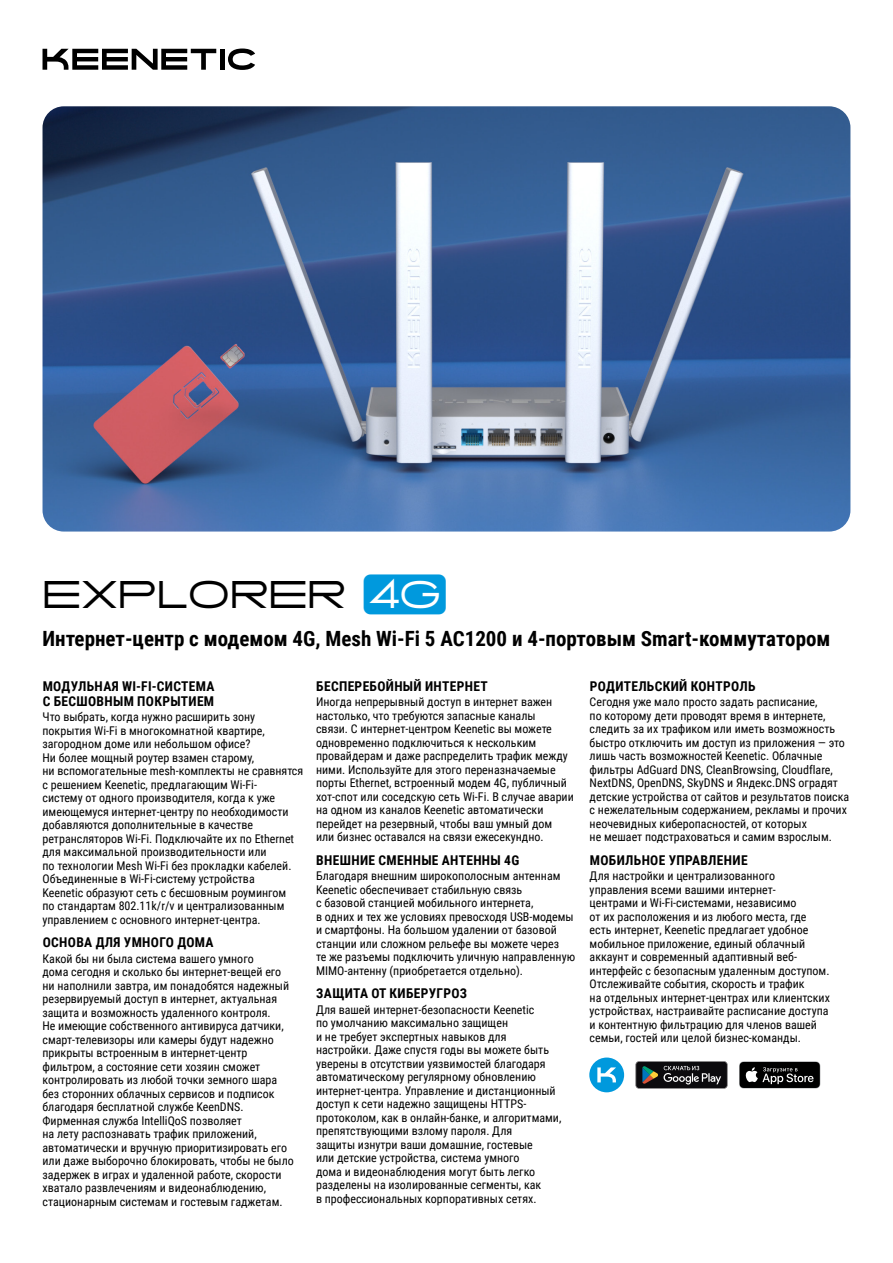
<style>
.page{position:relative;width:893px;height:1263px;background:#fff}
.page>*{position:absolute;margin:0;border:0;box-sizing:border-box;transform-origin:0 0}
.t1{font:36px "KEENETICM";color:#000}
.t2{font:700 21px "Roboto Condensed";color:#000}
.t3{font:700 13.5px/15px "Roboto Condensed";letter-spacing:.025em;color:#000}
.t4{font:12px/13.5px "Roboto Condensed";color:#000}
.s1{color:#09d}
</style>
<div class="page">
<svg style="left:636px;top:1061px;width:91px;height:27px;background:#2f3132"></svg>
<svg style="left:739px;top:1061px;width:81px;height:27px;background:#2f2f2f"></svg>
<div style="left:589px;top:1057px;width:35px;height:35px;background:#09d;border-radius:50%"></div>
<svg style="left:597px;top:1067px;width:19px;height:15px"></svg>
<hr style="left:220px;top:49px;width:4px;height:21px;background:#000">
<svg style="left:43px;top:49px;width:173px;height:21px"></svg>
<svg style="left:228px;top:49px;width:27px;height:21px"></svg>
<img style="left:43px;top:106px;width:807px;height:425px">
<h1 class="t1" style="left:43px;top:572px;width:405px">EXPLORER <span class="s1">Ó</span></h1>
<h2 class="t2" style="left:43px;top:624px;width:789px">Интернет-центр с модемом 4G, Mesh Wi-Fi 5 AC1200 и 4-портовым Smart-коммутатором</h2>
<p class="t3" style="left:43px;top:678px;width:173px">МОДУЛЬНАЯ WI-FI-СИСТЕМА<br>С БЕСШОВНЫМ ПОКРЫТИЕМ</p>
<p class="t4" style="left:43px;top:710px;width:262px">Что выбрать, когда нужно расширить зону покрытия Wi-Fi в многокомнатной квартире, загородном доме или небольшом офисе?<br>Ни более мощный роутер взамен старому,<br>ни вспомогательные mesh-комплекты не сравнятся с решением Keenetic, предлагающим Wi-Fi-<br>систему от одного производителя, когда к уже имеющемуся интернет-центру по необходимости добавляются дополнительные в качестве ретрансляторов Wi-Fi. Подключайте их по Ethernet для максимальной производительности или<br>по технологии Mesh Wi-Fi без прокладки кабелей.<br>Объединенные в Wi-Fi-систему устройства<br>Keenetic образуют сеть с бесшовным роумингом<br>по стандартам 802.11k/r/v и централизованным управлением с основного интернет-центра.</p>
<p class="t3" style="left:43px;top:934px;width:172px">ОСНОВА ДЛЯ УМНОГО ДОМА</p>
<p class="t4" style="left:43px;top:951px;width:253px">Какой бы ни была система вашего умного<br>дома сегодня и сколько бы интернет-вещей его ни наполнили завтра, им понадобятся надежный резервируемый доступ в интернет, актуальная защита и возможность удаленного контроля.<br>Не имеющие собственного антивируса датчики, смарт-телевизоры или камеры будут надежно прикрыты встроенным в интернет-центр фильтром, а состояние сети хозяин сможет контролировать из любой точки земного шара без сторонних облачных сервисов и подписок благодаря бесплатной службе KeenDNS.<br>Фирменная служба IntelliQoS позволяет<br>на лету распознавать трафик приложений, автоматически и вручную приоритизировать его или даже выборочно блокировать, чтобы не было задержек в играх и удаленной работе, скорости хватало развлечениям и видеонаблюдению, стационарным системам и гостевым гаджетам.</p>
<p class="t3" style="left:316px;top:678px;width:173px">БЕСПЕРЕБОЙНЫЙ ИНТЕРНЕТ</p>
<p class="t4" style="left:316px;top:695px;width:259px">Иногда непрерывный доступ в интернет важен настолько, что требуются запасные каналы<br>связи. С интернет-центром Keenetic вы можете одновременно подключиться к нескольким провайдерам и даже распределить трафик между ними. Используйте для этого переназначаемые порты Ethernet, встроенный модем 4G, публичный хот-спот или соседскую сеть Wi-Fi. В случае аварии на одном из каналов Keenetic автоматически перейдет на резервный, чтобы ваш умный дом<br>или бизнес оставался на связи ежесекундно.</p>
<p class="t3" style="left:316px;top:852px;width:204px">ВНЕШНИЕ СМЕННЫЕ АНТЕННЫ 4G</p>
<p class="t4" style="left:316px;top:869px;width:261px">Благодаря внешним широкополосным антеннам Keenetic обеспечивает стабильную связь<br>с базовой станцией мобильного интернета,<br>в одних и тех же условиях превосходя USB-модемы и смартфоны. На большом удалении от базовой станции или сложном рельефе вы можете через<br>те же разъемы подключить уличную направленную MIMO-антенну (приобретается отдельно).</p>
<p class="t3" style="left:316px;top:985px;width:152px">ЗАЩИТА ОТ КИБЕРУГРОЗ</p>
<p class="t4" style="left:316px;top:1002px;width:247px">Для вашей интернет-безопасности Keenetic<br>по умолчанию максимально защищен<br>и не требует экспертных навыков для настройки. Даже спустя годы вы можете быть уверены в отсутствии уязвимостей благодаря автоматическому регулярному обновлению интернет-центра. Управление и дистанционный доступ к сети надежно защищены HTTPS&shy;протоколом, как в онлайн-банке, и алгоритмами, препятствующими взлому пароля. Для<br>защиты изнутри ваши домашние, гостевые<br>или детские устройства, система умного<br>дома и видеонаблюдения могут быть легко разделены на изолированные сегменты, как<br>в профессиональных корпоративных сетях.</p>
<p class="t3" style="left:590px;top:678px;width:167px">РОДИТЕЛЬСКИЙ КОНТРОЛЬ</p>
<p class="t4" style="left:590px;top:695px;width:261px">Сегодня уже мало просто задать расписание,<br>по которому дети проводят время в интернете, следить за их трафиком или иметь возможность быстро отключить им доступ из приложения — это лишь часть возможностей Keenetic. Облачные фильтры AdGuard DNS, CleanBrowsing, Cloudflare, NextDNS, OpenDNS, SkyDNS и Яндекс.DNS оградят детские устройства от сайтов и результатов поиска с нежелательным содержанием, рекламы и прочих неочевидных киберопасностей, от которых<br>не мешает подстраховаться и самим взрослым.</p>
<p class="t3" style="left:590px;top:852px;width:159px">МОБИЛЬНОЕ УПРАВЛЕНИЕ</p>
<p class="t4" style="left:590px;top:869px;width:242px">Для настройки и централизованного управления всеми вашими интернет-<br>центрами и Wi-Fi-системами, независимо<br>от их расположения и из любого места, где есть интернет, Keenetic предлагает удобное мобильное приложение, единый облачный аккаунт и современный адаптивный веб&shy;интерфейс с безопасным удаленным доступом.<br>Отслеживайте события, скорость и трафик<br>на отдельных интернет-центрах или клиентских устройствах, настраивайте расписание доступа и контентную фильтрацию для членов вашей семьи, гостей или целой бизнес-команды.</p>
</div>
